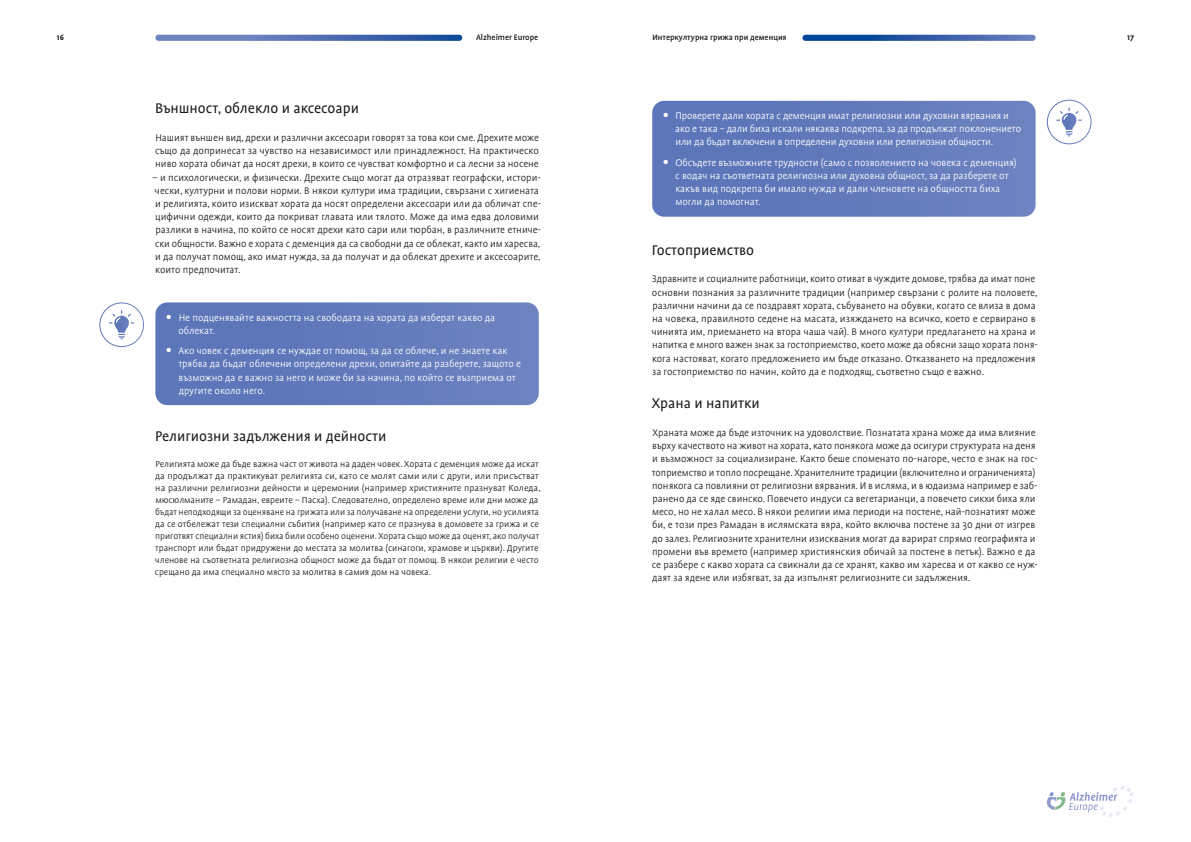
<style>
.page{position:relative;width:1191px;height:842px;background:#fff}
.page>*{position:absolute;margin:0;border:0;box-sizing:border-box;transform-origin:0 0}
.t1{font:16px "Profile Pro";color:#1d1d1b}
.t2{font:300 11px/13.2px "Profile Pro";color:#1d1d1b}
.t3{font:300 11px/13.2px "Profile Pro";color:#fff}
.t4{font:300 10px/12px "Profile Pro";color:#1d1d1b}
.t5{font:500 9px "Profile Pro";color:#1d1d1b}
.t6{font:700 9px "Profile Pro";color:#1d1d1b}
</style>
<div class="page">
<svg style="left:802px;top:35px;width:233px;height:6px"></svg>
<svg style="left:155px;top:35px;width:307px;height:6px;background:#5271b5"></svg>
<svg style="left:1047px;top:785px;width:87px;height:32px"></svg>
<svg style="left:652px;top:101px;width:383px;height:116px;background:#637bbb"></svg>
<svg style="left:109px;top:310px;width:25px;height:29px"></svg>
<div style="left:99px;top:302px;width:45px;height:45px;border:1px solid #fff;border-radius:22px"></div>
<svg style="left:1056px;top:107px;width:25px;height:30px"></svg>
<div style="left:1046px;top:100px;width:45px;height:44px;border:1px solid #fff;border-radius:22px"></div>
<svg style="left:155px;top:302px;width:384px;height:103px;background:#647bbc"></svg>
<svg style="left:663px;top:113px;width:5px;height:4px"></svg>
<svg style="left:663px;top:160px;width:5px;height:4px"></svg>
<p class="t6" style="left:57px;top:32px;width:9px">16</p>
<p class="t5" style="left:476px;top:32px;width:64px">Alzheimer Europe</p>
<p class="t5" style="left:652px;top:32px;width:136px">Интеркултурна грижа при деменция</p>
<p class="t6" style="left:1127px;top:32px;width:8px">17</p>
<h1 class="t1" style="left:155px;top:100px;width:205px">Външност, облекло и аксесоари</h1>
<p class="t2" style="left:155px;top:131px;width:385px;text-align:justify">Нашият външен вид, дрехи и различни аксесоари говорят за това кои сме. Дрехите може също да допринесат за чувство на независимост или принадлежност. На практическо ниво хората обичат да носят дрехи, в които се чувстват комфортно и са лесни за носене</p>
<p class="t2" style="left:152px;top:171px;width:390px">– и психологически, и физически. Дрехите също могат да отразяват географски, истори&shy;чески, културни и полови норми. В някои култури има традиции, свързани с хигиената и религията, които изискват хората да носят определени аксесоари или да обличат спе&shy;цифични одежди, които да покриват главата или тялото. Може да има едва доловими разлики в начина, по който се носят дрехи като сари или тюрбан, в различните етниче&shy;ски общности. Важно е хората с деменция да са свободни да се облекат, както им харесва, и да получат помощ, ако имат нужда, за да получат и да облекат дрехите и аксесоарите, които предпочитат.</p>
<p class="t3" style="left:178px;top:311px;width:318px">Не подценявайте важността на свободата на хората да изберат какво да облекат.</p>
<p class="t3" style="left:178px;top:345px;width:344px">Ако човек с деменция се нуждае от помощ, за да се облече, и не знаете как трябва да бъдат облечени определени дрехи, опитайте да разберете, защото е възможно да е важно за него и може би за начина, по който се възприема от другите около него.</p>
<h1 class="t1" style="left:155px;top:427px;width:233px">Религиозни задължения и дейности</h1>
<p class="t4" style="left:155px;top:459px;width:387px">Религията може да бъде важна част от живота на даден човек. Хората с деменция може да искат да продължат да практикуват религията си, като се молят сами или с други, или присъстват на различни религиозни дейности и церемонии (например християните празнуват Коледа, мюсюлманите – Рамадан, евреите – Пасха). Следователно, определено време или дни може да бъдат неподходящи за оценяване на грижата или за получаване на определени услуги, но усилията да се отбележат тези специални събития (например като се празнува в домовете за грижа и се приготвят специални ястия) биха били особено оценени. Хората също може да оценят, ако получат транспорт или бъдат придружени до местата за молитва (синагоги, храмове и църкви). Другите членове на съответната религиозна общност може да бъдат от помощ. В някои религии е често срещано да има специално място за молитва в самия дом на човека.</p>
<p class="t3" style="left:675px;top:109px;width:347px">Проверете дали хората с деменция имат религиозни или духовни вярвания и ако е така – дали биха искали някаква подкрепа, за да продължат поклонението или да бъдат включени в определени духовни или религиозни общности.</p>
<p class="t3" style="left:675px;top:156px;width:343px">Обсъдете възможните трудности (само с позволението на човека с деменция) с водач на съответната религиозна или духовна общност, за да разберете от какъв вид подкрепа би имало нужда и дали членовете на общността биха могли да помогнат.</p>
<h1 class="t1" style="left:652px;top:241px;width:104px">Гостоприемство</h1>
<p class="t2" style="left:652px;top:273px;width:387px">Здравните и социалните работници, които отиват в чуждите домове, трябва да имат поне основни познания за различните традиции (например свързани с ролите на половете, различни начини да се поздравят хората, събуването на обувки, когато се влиза в дома на човека, правилното седене на масата, изяждането на всичко, което е сервирано в чинията им, приемането на втора чаша чай). В много култури предлагането на храна и напитка е много важен знак за гостоприемство, което може да обясни защо хората поня&shy;кога настояват, когато предложението им бъде отказано. Отказването на предложения за гостоприемство по начин, който да е подходящ, съответно също е важно.</p>
<h1 class="t1" style="left:652px;top:395px;width:110px">Храна и напитки</h1>
<p class="t2" style="left:652px;top:427px;width:387px">Храната може да бъде източник на удоволствие. Познатата храна може да има влияние върху качеството на живот на хората, като понякога може да осигури структурата на деня и възможност за социализиране. Както беше споменато по-нагоре, често е знак на гос&shy;топриемство и топло посрещане. Хранителните традиции (включително и ограниченията) понякога са повлияни от религиозни вярвания. И в исляма, и в юдаизма например е заб&shy;ранено да се яде свинско. Повечето индуси са вегетарианци, а повечето сикхи биха яли месо, но не халал месо. В някои религии има периоди на постене, най-познатият може би, е този през Рамадан в ислямската вяра, който включва постене за 30 дни от изгрев до залез. Религиозните хранителни изисквания могат да варират спрямо географията и промени във времето (например християнския обичай за постене в петък). Важно е да се разбере с какво хората са свикнали да се хранят, какво им харесва и от какво се нуж&shy;даят за ядене или избягват, за да изпълнят религиозните си задължения.</p>
</div>
